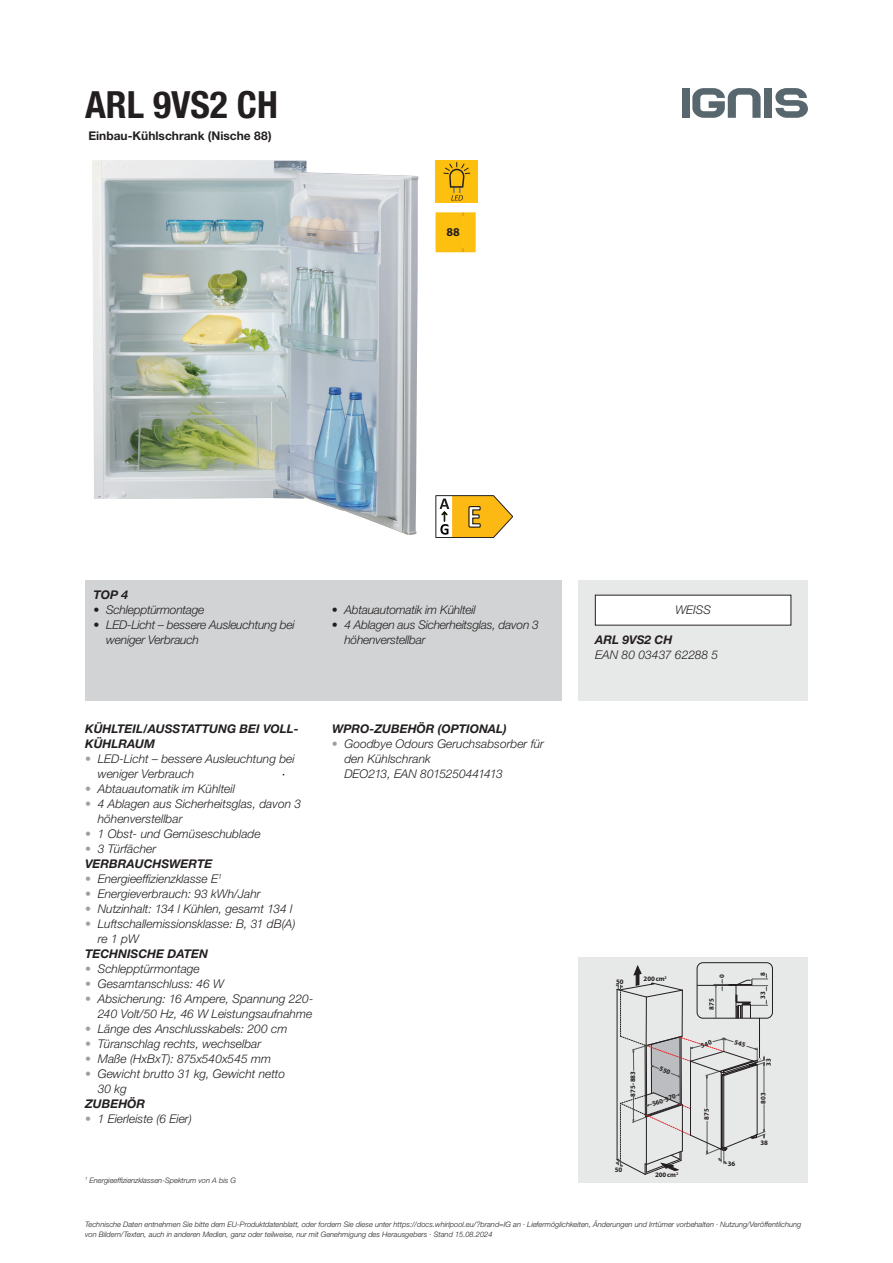
<style>
.page{position:relative;width:893px;height:1263px;background:#fff}
.page>*{position:absolute;margin:0;border:0;box-sizing:border-box;transform-origin:0 0}
.t1{font:700 condensed 37.5px "Helvetica Neue LT Std";color:#231f20}
.t2{font:italic 300 12px/15px "Helvetica Neue LT Std";color:#231f20}
.t3{font:italic 300 12px/15px "Helvetica Neue LT Std";letter-spacing:-.02em;color:#231f20}
.t4{font:italic 700 12px/15px "Helvetica Neue LT Std";color:#231f20}
.t5{font:700 12px "Helvetica Neue LT Std";color:#231f20}
.t6{font:700 12px "Myriad Pro";color:#231f20}
.t7{font:italic 300 7.5px/9.8px "Helvetica Neue LT Std";color:#231f20}
.t8{font:700 6.75px "Myriad Pro";color:#231f20}
.s1{color:#9ea0a2}
.s2{font-weight:300;color:#9ea0a2}
.s3{font-weight:300}
</style>
<div class="page">
<div style="left:681px;top:88px;width:8px;height:30px;background:#58666e"></div>
<div style="left:764px;top:88px;width:8px;height:30px;background:#58666e"></div>
<svg style="left:692px;top:88px;width:69px;height:30px"></svg>
<svg style="left:775px;top:88px;width:33px;height:30px"></svg>
<img style="left:92px;top:160px;width:327px;height:375px">
<div style="left:436px;top:160px;width:42px;height:43px;background:#fec00f"></div>
<svg style="left:443px;top:162px;width:27px;height:38px"></svg>
<svg style="left:436px;top:212px;width:40px;height:40px;background:#fdc013"></svg>
<svg style="left:436px;top:495px;width:77px;height:43px"></svg>
<div style="left:85px;top:580px;width:476px;height:120px;background:#d1d3d4"></div>
<div style="left:578px;top:580px;width:230px;height:120px;background:#e7e8e8"></div>
<div style="left:595px;top:595px;width:196px;height:30px;background:#fff"></div>
<div style="left:578px;top:958px;width:230px;height:225px;background:#e7e8e8"></div>
<div style="left:697px;top:962px;width:76px;height:56px;border:1px solid #231f20;border-radius:6px"></div>
<svg style="left:616px;top:966px;width:152px;height:208px"></svg>
<h1 class="t1" style="left:85px;top:82px;width:194px">ARL 9VS2 CH</h1>
<p class="t5" style="left:88px;top:129px;width:185px">Einbau-Kühlschrank (Nische 88)</p>
<p class="t6" style="left:446px;top:224px;width:15px">88</p>
<p class="t4" style="left:94px;top:587px;width:36px">TOP 4</p>
<p class="t3" style="left:94px;top:602px;width:112px">• Schlepptürmontage</p>
<p class="t3" style="left:106px;top:617px;width:190px;text-indent:-13px">• LED-Licht – bessere Ausleuchtung bei weniger Verbrauch</p>
<p class="t3" style="left:332px;top:602px;width:145px">• Abtauautomatik im Kühlteil</p>
<p class="t3" style="left:344px;top:617px;width:196px;text-indent:-13px">• 4 Ablagen aus Sicherheitsglas, davon 3 höhenverstellbar</p>
<p class="t2" style="left:675px;top:602px;width:37px">WEISS</p>
<p class="t4" style="left:595px;top:632px;width:79px">ARL 9VS2 CH</p>
<p class="t2" style="left:595px;top:647px;width:124px">EAN 80 03437 62288 5</p>
<p class="t4" style="left:85px;top:721px;width:215px">KÜHLTEIL/AUSSTATTUNG BEI VOLL-<br>KÜHLRAUM</p>
<p class="t2" style="left:98px;top:751px;width:198px;text-indent:-13px"><span class="s1">•</span> LED-Licht – bessere Ausleuchtung bei weniger Verbrauch</p>
<p class="t2" style="left:85px;top:781px;width:151px"><span class="s1">•</span> Abtauautomatik im Kühlteil</p>
<p class="t2" style="left:98px;top:796px;width:205px;text-indent:-13px"><span class="s1">•</span> 4 Ablagen aus Sicherheitsglas, davon 3 höhenverstellbar</p>
<p class="t2" style="left:85px;top:826px;width:177px"><span class="s1">•</span> 1 Obst- und Gemüseschublade</p>
<p class="t4" style="left:85px;top:841px;width:129px"><span class="s2">•</span> <span class="s3">3 Türfächer<br></span>VERBRAUCHSWERTE</p>
<p class="t2" style="left:85px;top:871px;width:138px"><span class="s1">•</span> Energieeffizienzklasse E<sup>1</sup></p>
<p class="t2" style="left:85px;top:886px;width:177px"><span class="s1">•</span> Energieverbrauch: 93 kWh/Jahr</p>
<p class="t2" style="left:85px;top:901px;width:209px"><span class="s1">•</span> Nutzinhalt: 134 l Kühlen, gesamt 134 l</p>
<p class="t2" style="left:98px;top:916px;width:199px;text-indent:-13px"><span class="s1">•</span> Luftschallemissionsklasse: B, 31 dB(A) re 1 pW</p>
<p class="t4" style="left:85px;top:946px;width:125px">TECHNISCHE DATEN</p>
<p class="t2" style="left:85px;top:961px;width:116px"><span class="s1">•</span> Schlepptürmontage</p>
<p class="t2" style="left:85px;top:976px;width:140px"><span class="s1">•</span> Gesamtanschluss: 46 W</p>
<p class="t2" style="left:85px;top:991px;width:230px;text-align:right"><span class="s1">•</span> Absicherung: 16 Ampere, Spannung 220-<br>240 Volt/50 Hz, 46 W Leistungsaufnahme</p>
<p class="t2" style="left:85px;top:1021px;width:204px"><span class="s1">•</span> Länge des Anschlusskabels: 200 cm</p>
<p class="t2" style="left:85px;top:1036px;width:178px"><span class="s1">•</span> Türanschlag rechts, wechselbar</p>
<p class="t2" style="left:85px;top:1051px;width:188px"><span class="s1">•</span> Maße (HxBxT): 875x540x545 mm</p>
<p class="t2" style="left:98px;top:1066px;width:189px;text-indent:-13px"><span class="s1">•</span> Gewicht brutto 31 kg, Gewicht netto<br>30 kg</p>
<p class="t4" style="left:85px;top:1096px;width:62px">ZUBEHÖR</p>
<p class="t2" style="left:85px;top:1111px;width:108px"><span class="s1">•</span> 1 Eierleiste (6 Eier)</p>
<p class="t4" style="left:332px;top:721px;width:176px">WPRO-ZUBEHÖR (OPTIONAL)</p>
<p class="t2" style="left:344px;top:736px;width:201px;text-indent:-13px"><span class="s1">•</span> Goodbye Odours Geruchsabsorber für den Kühlschrank<br>DEO213, EAN 8015250441413</p>
<p class="t8" style="left:616px;top:977px;width:9px">50</p>
<p class="t8" style="left:644px;top:974px;width:25px">200cm<sup>2</sup></p>
<p class="t8" style="left:629px;top:1097px;width:28px;rotate:-90deg">875 -883</p>
<p class="t8" style="left:651px;top:1100px;width:26px;rotate:-19deg">560 570</p>
<p class="t8" style="left:717px;top:978px;width:5px;rotate:-90deg">0</p>
<p class="t8" style="left:758px;top:976px;width:5px;rotate:-90deg">8</p>
<p class="t8" style="left:707px;top:1009px;width:13px;rotate:-90deg">875</p>
<p class="t8" style="left:702px;top:1120px;width:13px;rotate:-90deg">875</p>
<p class="t8" style="left:758px;top:999px;width:9px;rotate:-90deg">33</p>
<p class="t8" style="left:764px;top:1065px;width:9px;rotate:-90deg">33</p>
<p class="t8" style="left:759px;top:1104px;width:13px;rotate:-90deg">803</p>
<p class="t8" style="left:760px;top:1138px;width:9px">38</p>
<p class="t7" style="left:85px;top:1175px;width:152px"><sup>1</sup> Energieeffizienzklassen-Spektrum von A bis G</p>
<p class="t8" style="left:615px;top:1165px;width:9px">50</p>
<p class="t8" style="left:655px;top:1170px;width:25px">200cm<sup>2</sup></p>
<p class="t8" style="left:728px;top:1159px;width:9px">36</p>
<p class="t7" style="left:85px;top:1219px;width:718px">Technische Daten entnehmen Sie bitte dem EU-Produktdatenblatt, oder fordern Sie diese unter https://docs.whirlpool.eu/?brand=IG an · Liefermöglichkeiten, Änderungen und Irrtümer vorbehalten · Nutzung/Veröffentlichung von Bildern/Texten, auch in anderen Medien, ganz oder teilweise, nur mit Genehmigung des Herausgebers · Stand 15.08.2024</p>
</div>
